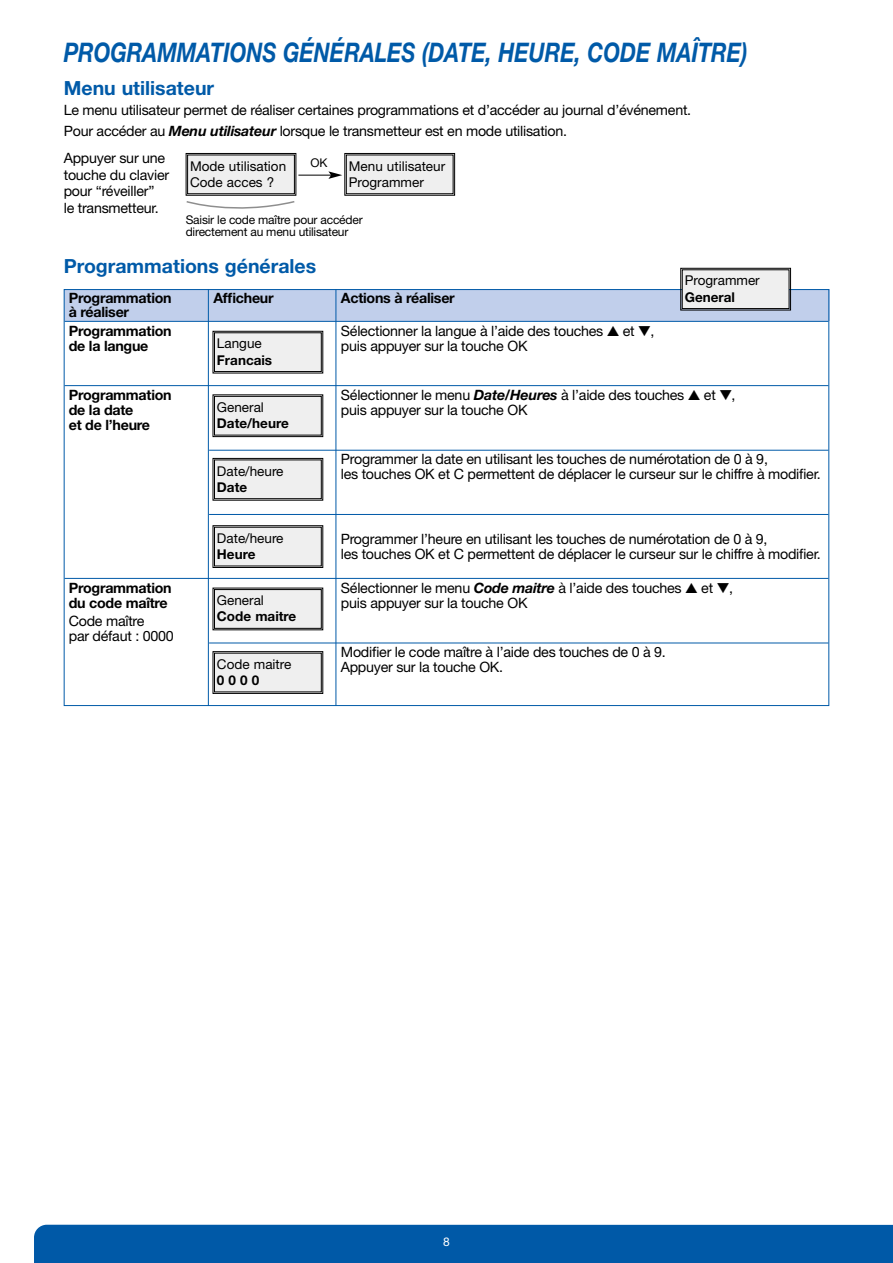
<style>
.page{position:relative;width:893px;height:1263px;background:#fff}
.page>*{position:absolute;margin:0;border:0;box-sizing:border-box;transform-origin:0 0}
.t1{font:italic 700 27px "Helvetica Neue LT Com";color:#005aa8;scale:.8 1}
.t2{font:700 19.5px "Helvetica Neue LT Com";color:#005aa8}
.t3{font:14.25px/15px "Helvetica Neue LT Com";letter-spacing:-.015em;color:#000}
.t4{font:700 14.25px/19.2px "Helvetica Neue LT Com";letter-spacing:-.015em;color:#000}
.t5{font:13.5px/16.2px "Helvetica Neue LT Com";color:#000}
.t6{font:700 13.5px "Helvetica Neue LT Com";color:#000}
.t7{font:12px/12px "Helvetica Neue LT Com";letter-spacing:-.015em;color:#000}
.t8{font:12px "Helvetica Neue LT Com";color:#fff}
.s1{font-weight:700;font-style:italic}
</style>
<div class="page">
<div style="left:34px;top:1225px;width:859px;height:38px;background:#0059a7"></div>
<div style="left:188px;top:155px;width:106px;height:39px;background:#efefef"></div>
<div style="left:186px;top:153px;width:110px;height:43px;border:1px solid #000"></div>
<div style="left:187px;top:155px;width:108px;height:39px;border:1px solid #000"></div>
<div style="left:346px;top:155px;width:107px;height:39px;background:#efefef"></div>
<div style="left:344px;top:153px;width:111px;height:43px;border:1px solid #000"></div>
<div style="left:346px;top:155px;width:107px;height:39px;border:1px solid #000"></div>
<hr style="left:298px;top:175px;width:33px;height:1px;background:#000">
<svg style="left:328px;top:171px;width:14px;height:8px"></svg>
<svg style="left:186px;top:201px;width:109px;height:8px"></svg>
<div style="left:64px;top:289px;width:765px;height:32px;background:#c1cfeb"></div>
<hr style="left:65px;top:321px;width:763px;height:1px;background:#005aa8">
<hr style="left:65px;top:385px;width:763px;height:1px;background:#005aa8">
<hr style="left:209px;top:450px;width:619px;height:1px;background:#005aa8">
<hr style="left:209px;top:514px;width:619px;height:1px;background:#005aa8">
<hr style="left:65px;top:578px;width:763px;height:1px;background:#005aa8">
<hr style="left:209px;top:643px;width:619px;height:1px;background:#005aa8">
<div style="left:214px;top:333px;width:107px;height:39px;background:#efefef"></div>
<div style="left:213px;top:331px;width:110px;height:42px;border:1px solid #000"></div>
<div style="left:214px;top:332px;width:108px;height:40px;border:1px solid #000"></div>
<div style="left:682px;top:270px;width:107px;height:39px;background:#efefef"></div>
<div style="left:680px;top:268px;width:111px;height:42px;border:1px solid #000"></div>
<div style="left:682px;top:269px;width:107px;height:40px;border:1px solid #000"></div>
<div style="left:214px;top:396px;width:107px;height:39px;background:#efefef"></div>
<div style="left:213px;top:394px;width:110px;height:43px;border:1px solid #000"></div>
<div style="left:214px;top:396px;width:108px;height:39px;border:1px solid #000"></div>
<div style="left:214px;top:460px;width:107px;height:39px;background:#efefef"></div>
<div style="left:213px;top:458px;width:110px;height:43px;border:1px solid #000"></div>
<div style="left:214px;top:459px;width:108px;height:40px;border:1px solid #000"></div>
<div style="left:214px;top:527px;width:107px;height:39px;background:#efefef"></div>
<div style="left:213px;top:525px;width:110px;height:43px;border:1px solid #000"></div>
<div style="left:214px;top:589px;width:107px;height:39px;background:#efefef"></div>
<div style="left:214px;top:589px;width:108px;height:40px;border:1px solid #000"></div>
<div style="left:214px;top:653px;width:107px;height:39px;background:#efefef"></div>
<div style="left:213px;top:651px;width:110px;height:43px;border:1px solid #000"></div>
<hr style="left:208px;top:289px;width:1px;height:417px;background:#005aa8">
<hr style="left:336px;top:289px;width:1px;height:417px;background:#005aa8">
<h1 class="t1" style="left:64px;top:37px;width:856px">PROGRAMMATIONS GÉNÉRALES (DATE, HEURE, CODE MAÎTRE)</h1>
<h2 class="t2" style="left:64px;top:77px;width:152px">Menu utilisateur</h2>
<p class="t3" style="left:64px;top:101px;width:629px;line-height:20.7px">Le menu utilisateur permet de réaliser certaines programmations et d’accéder au journal d’événement.<br>Pour accéder au <span class="s1">Menu utilisateur</span> lorsque le transmetteur est en mode utilisation.</p>
<p class="t3" style="left:64px;top:151px;width:107px;line-height:16.5px">Appuyer sur une touche du clavier pour “réveiller”<br>le transmetteur.</p>
<p class="t7" style="left:311px;top:158px;width:18px">OK</p>
<p class="t5" style="left:190px;top:159px;width:98px">Mode utilisation<br>Code acces ?</p>
<p class="t5" style="left:349px;top:159px;width:98px">Menu utilisateur<br>Programmer</p>
<p class="t7" style="left:186px;top:214px;width:178px">Saisir le code maître pour accéder directement au menu utilisateur</p>
<h2 class="t2" style="left:64px;top:255px;width:254px">Programmations générales</h2>
<p class="t5" style="left:685px;top:274px;width:77px">Programmer</p>
<p class="t6" style="left:685px;top:289px;width:52px">General</p>
<p class="t4" style="left:69px;top:288px;width:104px">Programmation</p>
<p class="t4" style="left:213px;top:288px;width:62px">Afficheur</p>
<p class="t4" style="left:341px;top:288px;width:115px">Actions à réaliser</p>
<p class="t4" style="left:69px;top:302px;width:104px">à réaliser<br>Programmation</p>
<p class="t3" style="left:341px;top:325px;width:315px">Sélectionner la langue à l’aide des touches ▲ et ▼,</p>
<p class="t5" style="left:217px;top:337px;width:46px">Langue</p>
<p class="t6" style="left:217px;top:352px;width:57px">Francais</p>
<p class="t4" style="left:69px;top:336px;width:81px">de la langue</p>
<p class="t3" style="left:341px;top:340px;width:188px">puis appuyer sur la touche OK</p>
<p class="t4" style="left:69px;top:385px;width:104px">Programmation</p>
<p class="t3" style="left:341px;top:389px;width:396px">Sélectionner le menu <span class="s1">Date/Heures</span> à l’aide des touches ▲ et ▼,</p>
<p class="t4" style="left:69px;top:400px;width:66px">de la date</p>
<p class="t3" style="left:341px;top:404px;width:188px">puis appuyer sur la touche OK</p>
<p class="t4" style="left:69px;top:415px;width:83px">et de l’heure</p>
<p class="t3" style="left:341px;top:453px;width:482px">Programmer la date en utilisant les touches de numérotation de 0 à 9,<br>les touches OK et C permettent de déplacer le curseur sur le chiffre à modifier.</p>
<p class="t5" style="left:217px;top:400px;width:48px">General</p>
<p class="t6" style="left:217px;top:416px;width:73px">Date/heure</p>
<p class="t5" style="left:217px;top:464px;width:68px">Date/heure</p>
<p class="t6" style="left:217px;top:479px;width:32px">Date</p>
<p class="t5" style="left:217px;top:531px;width:68px">Date/heure</p>
<p class="t6" style="left:217px;top:547px;width:40px">Heure</p>
<p class="t5" style="left:217px;top:594px;width:48px">General</p>
<p class="t6" style="left:217px;top:609px;width:81px">Code maitre</p>
<p class="t5" style="left:217px;top:657px;width:76px">Code maitre</p>
<p class="t6" style="left:217px;top:673px;width:44px">0 0 0 0</p>
<p class="t3" style="left:341px;top:532px;width:482px">Programmer l’heure en utilisant les touches de numérotation de 0 à 9,<br>les touches OK et C permettent de déplacer le curseur sur le chiffre à modifier.</p>
<p class="t4" style="left:69px;top:578px;width:104px">Programmation</p>
<p class="t3" style="left:341px;top:582px;width:393px">Sélectionner le menu <span class="s1">Code maitre</span> à l’aide des touches ▲ et ▼,</p>
<p class="t4" style="left:69px;top:593px;width:101px">du code maître</p>
<p class="t3" style="left:341px;top:597px;width:188px">puis appuyer sur la touche OK</p>
<p class="t3" style="left:69px;top:615px;width:106px">Code maître<br>par défaut : 0000</p>
<p class="t3" style="left:341px;top:646px;width:327px">Modifier le code maître à l’aide des touches de 0 à 9.<br>Appuyer sur la touche OK.</p>
<p class="t8" style="left:443px;top:1237px;width:8px">8</p>
</div>
